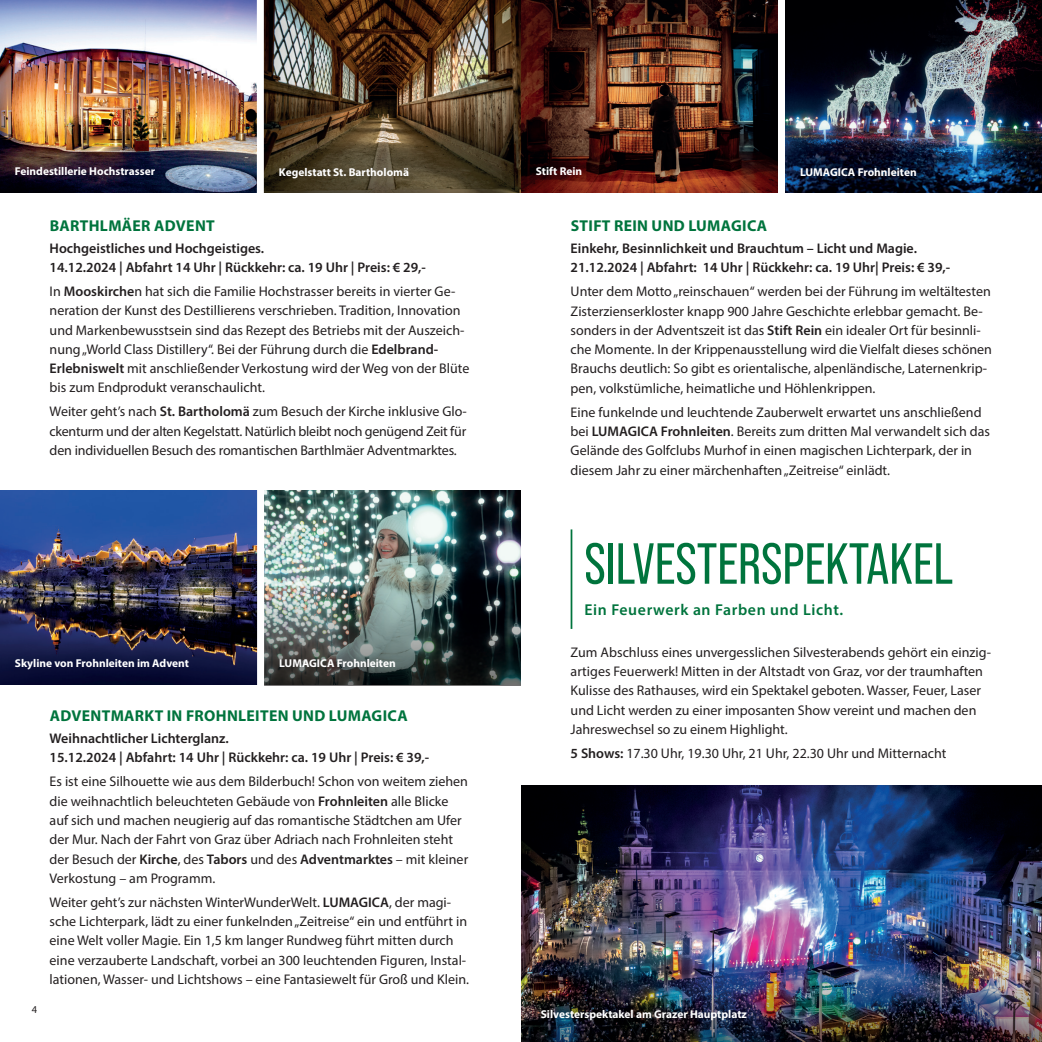
<style>
.page{position:relative;width:1042px;height:1042px;background:#fff}
.page>*{position:absolute;margin:0;border:0;box-sizing:border-box;transform-origin:0 0}
.t1{font:57.75px "Bebas Neue Pro";color:#00743d}
.t2{font:700 15.75px "Myriad Pro";letter-spacing:.02em;color:#00743d}
.t3{font:15.75px "Myriad VF";letter-spacing:.04em;color:#00743d}
.t4{font:14px/19.2px "Myriad Pro";color:#231f20}
.t5{font:600 14px/19.2px "Myriad Pro";color:#231f20}
.t6{font:700 11.38px "Myriad Pro";color:#fff}
.t7{font:10.5px "Myriad Variable Concept";color:#231f20}
.s1{font-weight:600}
</style>
<div class="page">
<img style="left:0;top:491px;width:521px;height:193px">
<img style="left:0;top:0;width:1042px;height:193px">
<div style="left:257px;top:0;width:7px;height:202px;background:#fff"></div>
<div style="left:778px;top:0;width:7px;height:202px;background:#fff"></div>
<img style="left:521px;top:785px;width:521px;height:148px">
<hr style="left:570px;top:529px;width:2px;height:100px;background:#00743d">
<img style="left:521px;top:933px;width:521px;height:109px">
<img style="left:264px;top:573px;width:257px;height:112px">
<div style="left:257px;top:485px;width:7px;height:209px;background:#fff"></div>
<p class="t6" style="left:15px;top:164px;width:142px">Feindestillerie Hochstrasser</p>
<p class="t6" style="left:279px;top:164px;width:132px">Kegelstatt St. Bartholomä</p>
<p class="t2" style="left:50px;top:215px;width:167px">BARTHLMÄER ADVENT</p>
<p class="t5" style="left:50px;top:238px;width:378px">Hochgeistliches und Hochgeistiges.<br>14.12.2024 | Abfahrt 14 Uhr | Rückkehr: ca. 19 Uhr | Preis: € 29,-</p>
<p class="t4" style="left:50px;top:281px;width:421px">In <span class="s1">Mooskirche</span>n hat sich die Familie Hochstrasser bereits in vierter Ge&shy;neration der Kunst des Destillierens verschrieben. Tradition, Innovation und Markenbewusstsein sind das Rezept des Betriebs mit der Auszeich&shy;nung „World Class Distillery“. Bei der Führung durch die <span class="s1">Edelbrand-Erlebniswelt</span> mit anschließender Verkostung wird der Weg von der Blüte bis zum Endprodukt veranschaulicht.</p>
<p class="t4" style="left:50px;top:402px;width:419px;text-align:justify">Weiter geht’s nach <span class="s1">St. Bartholomä</span> zum Besuch der Kirche inklusive Glo&shy;ckenturm und der alten Kegelstatt. Natürlich bleibt noch genügend Zeit für den individuellen Besuch des romantischen Barthlmäer Adventmarktes.</p>
<p class="t6" style="left:15px;top:656px;width:175px">Skyline von Frohnleiten im Advent</p>
<p class="t6" style="left:279px;top:656px;width:118px">LUMAGICA Frohnleiten</p>
<p class="t7" style="left:32px;top:1003px;width:7px">4</p>
<p class="t2" style="left:50px;top:706px;width:359px">ADVENTMARKT IN FROHNLEITEN UND LUMAGICA</p>
<p class="t5" style="left:50px;top:728px;width:381px">Weihnachtlicher Lichterglanz.<br>15.12.2024 | Abfahrt: 14 Uhr | Rückkehr: ca. 19 Uhr | Preis: € 39,-</p>
<p class="t4" style="left:50px;top:772px;width:420px">Es ist eine Silhouette wie aus dem Bilderbuch! Schon von weitem ziehen die weihnachtlich beleuchteten Gebäude von <span class="s1">Frohnleiten</span> alle Blicke auf sich und machen neugierig auf das romantische Städtchen am Ufer der Mur. Nach der Fahrt von Graz über Adriach nach Frohnleiten steht der Besuch der <span class="s1">Kirche</span>, des <span class="s1">Tabors</span> und des <span class="s1">Adventmarktes</span> – mit kleiner Verkostung – am Programm.</p>
<p class="t4" style="left:50px;top:892px;width:421px">Weiter geht’s zur nächsten WinterWunderWelt. <span class="s1">LUMAGICA</span>, der magi&shy;sche Lichterpark, lädt zu einer funkelnden „Zeitreise“ ein und entführt in eine Welt voller Magie. Ein 1,5 km langer Rundweg führt mitten durch eine verzauberte Landschaft, vorbei an 300 leuchtenden Figuren, Instal&shy;lationen, Wasser- und Lichtshows – eine Fantasiewelt für Groß und Klein.</p>
<p class="t6" style="left:536px;top:164px;width:48px">Stift Rein</p>
<p class="t6" style="left:800px;top:164px;width:118px">LUMAGICA Frohnleiten</p>
<p class="t2" style="left:571px;top:215px;width:198px">STIFT REIN UND LUMAGICA</p>
<p class="t5" style="left:570px;top:238px;width:381px">Einkehr, Besinnlichkeit und Brauchtum – Licht und Magie.<br>21.12.2024 | Abfahrt: 14 Uhr | Rückkehr: ca. 19 Uhr| Preis: € 39,-</p>
<p class="t4" style="left:570px;top:282px;width:423px">Unter dem Motto „reinschauen“ werden bei der Führung im weltältesten Zisterzienserkloster knapp 900 Jahre Geschichte erlebbar gemacht. Be&shy;sonders in der Adventszeit ist das <span class="s1">Stift Rein</span> ein idealer Ort für besinnli&shy;che Momente. In der Krippenausstellung wird die Vielfalt dieses schönen Brauchs deutlich: So gibt es orientalische, alpenländische, Laternenkrip&shy;pen, volkstümliche, heimatliche und Höhlenkrippen.</p>
<p class="t4" style="left:570px;top:402px;width:421px">Eine funkelnde und leuchtende Zauberwelt erwartet uns anschließend bei <span class="s1">LUMAGICA Frohnleiten</span>. Bereits zum dritten Mal verwandelt sich das Gelände des Golfclubs Murhof in einen magischen Lichterpark, der in diesem Jahr zu einer märchenhaften „Zeitreise“ einlädt.</p>
<h1 class="t1" style="left:584px;top:531px;width:370px">SILVESTERSPEKTAKEL</h1>
<p class="t3" style="left:584px;top:600px;width:260px">Ein Feuerwerk an Farben und Licht.</p>
<p class="t4" style="left:570px;top:642px;width:422px">Zum Abschluss eines unvergesslichen Silvesterabends gehört ein einzig&shy;artiges Feuerwerk! Mitten in der Altstadt von Graz, vor der traumhaften Kulisse des Rathauses, wird ein Spektakel geboten. Wasser, Feuer, Laser und Licht werden zu einer imposanten Show vereint und machen den Jahreswechsel so zu einem Highlight.</p>
<p class="t4" style="left:570px;top:743px;width:377px"><span class="s1">5 Shows:</span> 17.30 Uhr, 19.30 Uhr, 21 Uhr, 22.30 Uhr und Mitternacht</p>
<p class="t6" style="left:541px;top:1007px;width:207px">Silvesterspektakel am Grazer Hauptplatz</p>
</div>
